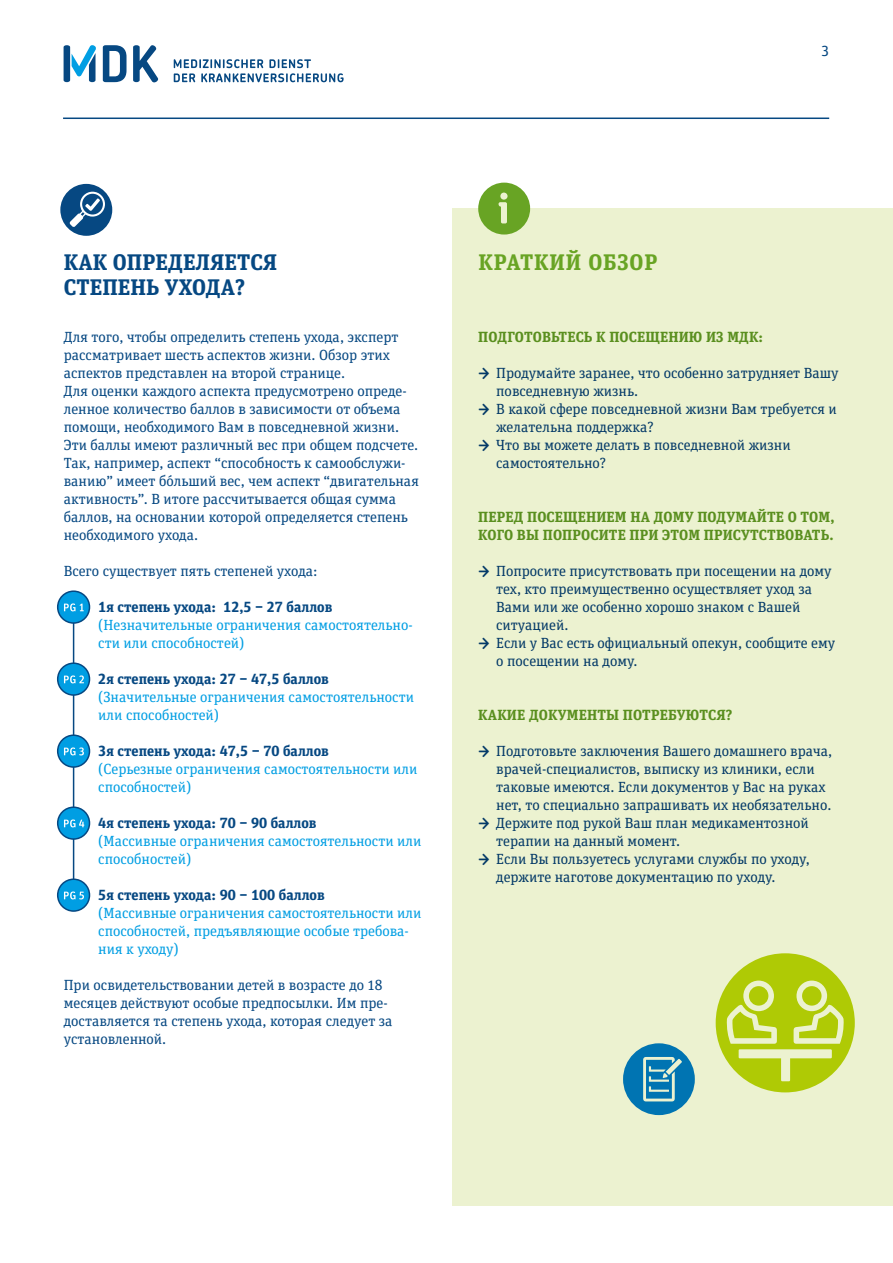
<style>
.page{position:relative;width:893px;height:1263px;background:#fff}
.page>*{position:absolute;margin:0;border:0;box-sizing:border-box;transform-origin:0 0}
.t1{font:700 22.5px/25.5px "Unit Slab Pro";letter-spacing:.005em;color:#064882}
.t2{font:700 22.5px "Unit Slab Pro";letter-spacing:.04em;color:#68a424}
.Liste-bullets{font:14.7px/18px "Unit Slab Pro";color:#033967}
.P2{font:14.7px/18px "Unit Slab Pro";color:#064882}
.PG_Liste_hell{font:14.7px/18px "Unit Slab Pro";color:#009ee3}
.PG_Liste{font:700 14.7px "Unit Slab Pro";color:#064882}
.t3{font:700 14.7px/18px "Unit Slab Pro";letter-spacing:.01em;color:#5a8f1f}
.t4{font:14.7px "Unit Rounded OT";color:#064882}
.s1{font-family:"Unit Rounded OT";font-weight:500;font-size:16.5px}
</style>
<div class="page">
<div style="left:452px;top:209px;width:441px;height:997px;background:#ecf2d0"></div>
<svg style="left:174px;top:59px;width:170px;height:23px"></svg>
<svg style="left:103px;top:45px;width:55px;height:37px"></svg>
<svg style="left:64px;top:45px;width:32px;height:37px"></svg>
<svg style="left:716px;top:953px;width:139px;height:139px"></svg>
<svg style="left:623px;top:1043px;width:72px;height:72px"></svg>
<svg style="left:60px;top:184px;width:52px;height:52px"></svg>
<svg style="left:478px;top:183px;width:52px;height:52px"></svg>
<hr style="left:63px;top:118px;width:766px;height:1px;background:#064882">
<hr style="left:73px;top:622px;width:1px;height:258px;background:#064882">
<div style="left:58px;top:663px;width:32px;height:32px;background:#009ee3;border-radius:50%"></div>
<div style="left:57px;top:662px;width:33px;height:34px;border:2px solid #064882;border-radius:50%"></div>
<svg style="left:64px;top:675px;width:20px;height:8px"></svg>
<div style="left:58px;top:735px;width:32px;height:32px;background:#009ee3;border-radius:50%"></div>
<div style="left:57px;top:734px;width:33px;height:34px;border:2px solid #064882;border-radius:50%"></div>
<svg style="left:64px;top:747px;width:20px;height:8px"></svg>
<div style="left:58px;top:807px;width:32px;height:32px;background:#009ee3;border-radius:50%"></div>
<div style="left:57px;top:806px;width:33px;height:34px;border:2px solid #064882;border-radius:50%"></div>
<svg style="left:64px;top:819px;width:20px;height:8px"></svg>
<div style="left:58px;top:879px;width:32px;height:32px;background:#009ee3;border-radius:50%"></div>
<div style="left:57px;top:878px;width:33px;height:34px;border:2px solid #064882;border-radius:50%"></div>
<svg style="left:64px;top:891px;width:20px;height:8px"></svg>
<div style="left:58px;top:591px;width:32px;height:32px;background:#009ee3;border-radius:50%"></div>
<div style="left:57px;top:590px;width:33px;height:34px;border:2px solid #064882;border-radius:50%"></div>
<svg style="left:64px;top:603px;width:20px;height:8px"></svg>
<p class="t4" style="left:821px;top:42px;width:10px">3</p>
<h2 class="t1" style="left:64px;top:248px;width:215px">КАК ОПРЕДЕЛЯЕТСЯ<br>СТЕПЕНЬ УХОДА?</h2>
<p class="P2" style="left:64px;top:327px;width:336px">Для того, чтобы определить степень ухода, эксперт рассматривает шесть аспектов жизни. Обзор этих аспектов представлен на второй странице.</p>
<p class="P2" style="left:64px;top:381px;width:357px">Для оценки каждого аспекта предусмотрено опреде&shy;ленное количество баллов в зависимости от объема помощи, необходимого Вам в повседневной жизни.<br>Эти баллы имеют различный вес при общем подсчете.<br>Так, например, аспект “способность к самообслужи&shy;ванию” имеет бóльший веc, чем аспект “двигательная активность”. В итоге рассчитывается общая сумма баллов, на основании которой определяется степень необходимого ухода.</p>
<p class="P2" style="left:64px;top:561px;width:255px">Всего существует пять степеней ухода:</p>
<p class="PG_Liste" style="left:98px;top:596px;width:236px">1я степень ухода: 12,5 − 27 баллов</p>
<p class="PG_Liste_hell" style="left:98px;top:615px;width:316px">(Незначительные ограничения самостоятельно&shy;сти или способностeй)</p>
<p class="PG_Liste" style="left:98px;top:668px;width:232px">2я степень ухода: 27 − 47,5 баллов</p>
<p class="PG_Liste_hell" style="left:98px;top:687px;width:317px">(Значительные ограничения самостоятельности или способностeй)</p>
<p class="PG_Liste" style="left:98px;top:740px;width:232px">3я степень ухода: 47,5 − 70 баллов</p>
<p class="PG_Liste_hell" style="left:98px;top:759px;width:321px">(Серьезные ограничения самостоятельности или способностeй)</p>
<p class="PG_Liste" style="left:98px;top:812px;width:220px">4я степень ухода: 70 − 90 баллов</p>
<p class="PG_Liste_hell" style="left:98px;top:831px;width:325px">(Массивные ограничения самостоятельности или способностeй)</p>
<p class="PG_Liste" style="left:98px;top:884px;width:228px">5я степень ухода: 90 − 100 баллов</p>
<p class="PG_Liste_hell" style="left:98px;top:903px;width:325px">(Массивные ограничения самостоятельности или способностeй, предъявляющие особые требова&shy;ния к уходу)</p>
<p class="P2" style="left:64px;top:975px;width:330px">При освидетельствовании детей в возрасте до 18 месяцев действуют особые предпосылки. Им пре&shy;доставляется та степень ухода, которая следует за установленной.</p>
<h2 class="t2" style="left:478px;top:246px;width:180px">КРАТКИЙ ОБЗОР</h2>
<h3 class="t3" style="left:478px;top:327px;width:286px">ПОДГОТОВЬТЕСЬ К ПОСЕЩЕНИЮ ИЗ МДК:</h3>
<p class="Liste-bullets" style="left:496px;top:363px;width:344px;text-indent:-18px"><span class="s1">→</span> Продумайте заранее, что особенно затрудняет Вашу повседневную жизнь.</p>
<p class="Liste-bullets" style="left:496px;top:399px;width:342px;text-indent:-18px"><span class="s1">→</span> В какой сфере повседневной жизни Вам требуется и желательна поддержка?</p>
<p class="Liste-bullets" style="left:496px;top:435px;width:296px;text-indent:-18px"><span class="s1">→</span> Что вы можете делать в повседневной жизни самостоятельно?</p>
<h3 class="t3" style="left:478px;top:507px;width:358px">ПЕРЕД ПОСЕЩЕНИЕМ НА ДОМУ ПОДУМАЙТЕ О ТОМ,<br>КОГО ВЫ ПОПРОСИТЕ ПРИ ЭТОМ ПРИСУТСТВОВАТЬ.</h3>
<p class="Liste-bullets" style="left:496px;top:561px;width:337px;text-indent:-18px"><span class="s1">→</span> Попросите присутствовать при посещении на дому тех, кто преимущественно осуществляет уход за Вами или же особенно хорошо знаком с Вашей ситуацией.</p>
<p class="Liste-bullets" style="left:496px;top:633px;width:340px;text-indent:-18px"><span class="s1">→</span> Eсли у Вас есть официальный опекун, сообщите ему о посещении на дому.</p>
<h3 class="t3" style="left:478px;top:705px;width:256px">КАКИЕ ДОКУМЕНТЫ ПОТРЕБУЮТСЯ?</h3>
<p class="Liste-bullets" style="left:496px;top:741px;width:338px;text-indent:-18px"><span class="s1">→</span> Подготовьте заключения Вашего домашнего врача, врачей-специалистов, выписку из клиники, если таковые имеются. Если документов у Вас на руках нет, то специально запрашивать их необязательно.</p>
<p class="Liste-bullets" style="left:496px;top:813px;width:314px;text-indent:-18px"><span class="s1">→</span> Держите под рукой Ваш план медикаментозной терапии на данный момент.</p>
<p class="Liste-bullets" style="left:496px;top:849px;width:315px;text-indent:-18px"><span class="s1">→</span> Если Вы пользуетесь услугами службы по уходу, держите наготове документацию по уходу.</p>
</div>
